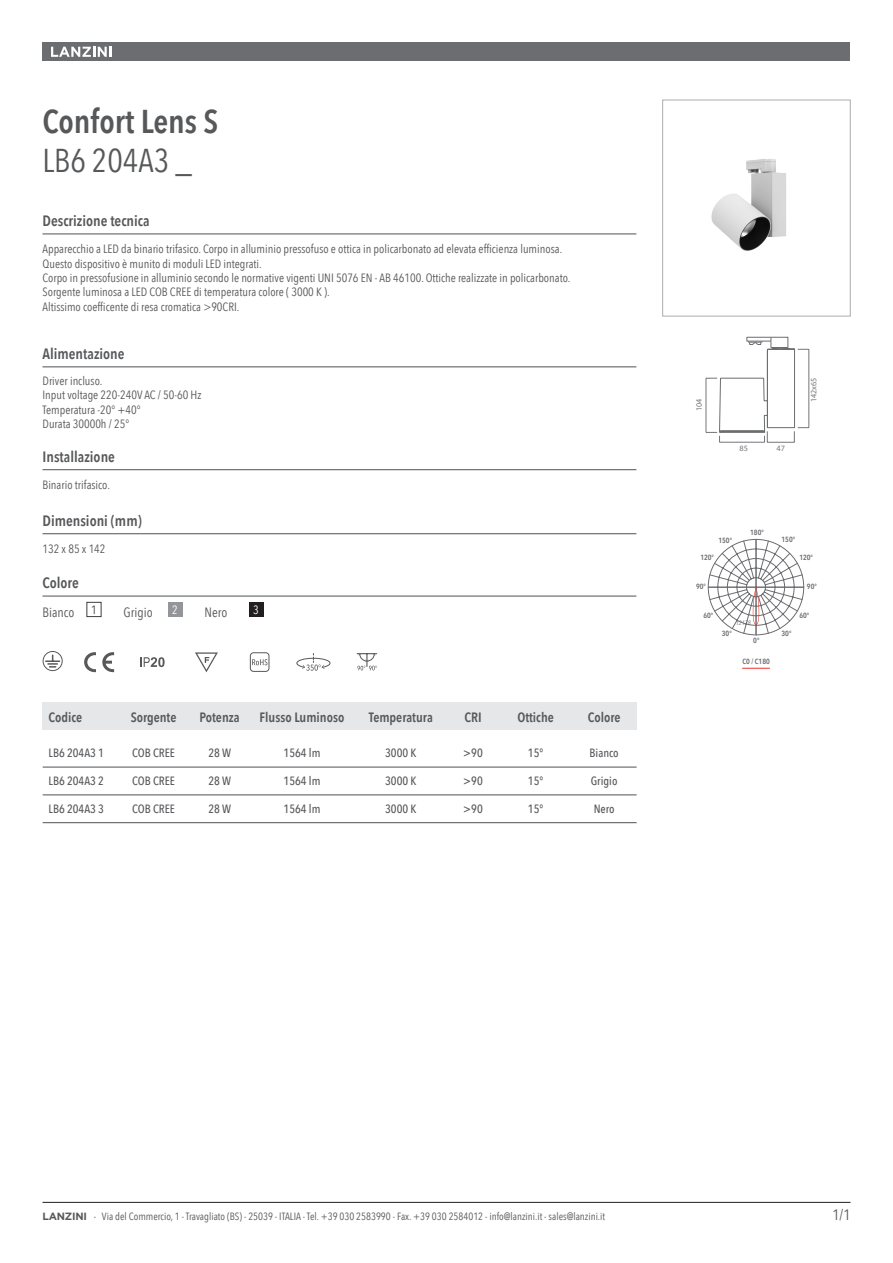
<style>
.page{position:relative;width:893px;height:1263px;background:#fff}
.page>*{position:absolute;margin:0;border:0;box-sizing:border-box;transform-origin:0 0}
.t1{font:600 33px "Avenir Next Condensed";color:#57585a}
.t2{font:33px "Avenir Next Condensed";color:#57585a}
.t3{font:600 15px "Avenir Next Condensed";color:#57585a}
.t4{font:15px "Avenir Next Condensed";color:#57585a}
.t5{font:600 13.5px "Avenir Next Condensed";color:#57585a}
.t6{font:13.5px "Avenir Next Condensed";color:#57585a}
.t7{font:12px/14.4px "Avenir Next Condensed";color:#57585a}
.t8{font:500 12px "Avenir Next Condensed";color:#57585a}
.t9{font:12px "Avenir Next Condensed";color:#fff}
.t10{font:10.5px "Avenir Next Condensed";color:#57585a}
.t11{font:8.25px "Myriad Pro";color:#757679}
.t12{font:8.1px "Myriad Pro";color:#757679}
.t13{font:600 7.5px "Avenir Next Condensed";color:#6c6d70}
.t14{font:italic 6.3px "Avenir Next Condensed";color:#6c6d70}
.s1{font-family:"Gotham";font-weight:700}
</style>
<div class="page">
<div style="left:43px;top:43px;width:807px;height:18px;background:#6c6d70"></div>
<svg style="left:51px;top:47px;width:60px;height:10px"></svg>
<hr style="left:43px;top:1202px;width:807px;height:1px;background:#231f20">
<hr style="left:43px;top:234px;width:593px;height:1px;background:#4f5152">
<hr style="left:43px;top:469px;width:593px;height:1px;background:#4f5152">
<hr style="left:43px;top:533px;width:593px;height:1px;background:#4f5152">
<hr style="left:43px;top:367px;width:593px;height:1px;background:#4f5152">
<hr style="left:43px;top:596px;width:593px;height:1px;background:#4f5152">
<div style="left:87px;top:602px;width:14px;height:15px;border:1px solid #3e3e3f"></div>
<div style="left:168px;top:602px;width:14px;height:15px;background:#939598"></div>
<div style="left:249px;top:602px;width:14px;height:15px;background:#231f20"></div>
<hr style="left:43px;top:767px;width:594px;height:1px;background:#4f5152">
<div style="left:43px;top:702px;width:594px;height:28px;background:#e6e7e9"></div>
<hr style="left:43px;top:795px;width:594px;height:1px;background:#4f5152">
<hr style="left:43px;top:822px;width:594px;height:1px;background:#4f5152">
<hr style="left:809px;top:349px;width:1px;height:79px;background:#757679">
<svg style="left:706px;top:336px;width:103px;height:107px"></svg>
<svg style="left:742px;top:668px;width:27px;height:1px"></svg>
<svg style="left:708px;top:539px;width:96px;height:96px"></svg>
<svg style="left:195px;top:652px;width:23px;height:21px"></svg>
<svg style="left:46px;top:655px;width:14px;height:13px"></svg>
<div style="left:43px;top:651px;width:20px;height:20px;border:1px solid #57585a;border-radius:50%"></div>
<svg style="left:141px;top:657px;width:24px;height:10px"></svg>
<div style="left:250px;top:652px;width:19px;height:20px;border:1px solid #57585a;border-radius:3px"></div>
<svg style="left:252px;top:659px;width:15px;height:6px"></svg>
<svg style="left:102px;top:652px;width:12px;height:20px"></svg>
<svg style="left:84px;top:652px;width:12px;height:20px"></svg>
<svg style="left:296px;top:653px;width:35px;height:18px"></svg>
<svg style="left:357px;top:653px;width:20px;height:17px"></svg>
<img style="left:711px;top:159px;width:75px;height:92px">
<h1 class="t1" style="left:43px;top:100px;width:177px">Confort Lens S</h1>
<h1 class="t2" style="left:43px;top:139px;width:151px">LB6 204A3 _</h1>
<p class="t3" style="left:43px;top:211px;width:109px">Descrizione tecnica</p>
<p class="t7" style="left:43px;top:242px;width:529px">Apparecchio a LED da binario trifasico. Corpo in alluminio pressofuso e ottica in policarbonato ad elevata efficienza luminosa.<br>Questo dispositivo è munito di moduli LED integrati.<br>Corpo in pressofusione in alluminio secondo le normative vigenti UNI 5076 EN - AB 46100. Ottiche realizzate in policarbonato.<br>Sorgente luminosa a LED COB CREE di temperatura colore ( 3000 K ).<br>Altissimo coefficente di resa cromatica &gt;90CRI.</p>
<p class="t3" style="left:43px;top:344px;width:84px">Alimentazione</p>
<p class="t7" style="left:43px;top:374px;width:160px">Driver incluso.<br>Input voltage 220-240V AC / 50-60 Hz<br>Temperatura -20° +40°<br>Durata 30000h / 25°</p>
<p class="t3" style="left:43px;top:447px;width:74px">Installazione</p>
<p class="t7" style="left:43px;top:478px;width:69px">Binario trifasico.</p>
<p class="t3" style="left:43px;top:511px;width:101px">Dimensioni (mm)</p>
<p class="t7" style="left:43px;top:542px;width:65px">132 x 85 x 142</p>
<p class="t3" style="left:43px;top:573px;width:38px">Colore</p>
<p class="t6" style="left:43px;top:603px;width:56px">Bianco <sup>1</sup></p>
<p class="t6" style="left:124px;top:603px;width:31px">Grigio</p>
<p class="t9" style="left:172px;top:602px;width:7px">2</p>
<p class="t6" style="left:205px;top:603px;width:24px">Nero</p>
<p class="t9" style="left:253px;top:602px;width:7px">3</p>
<p class="t5" style="left:49px;top:708px;width:35px">Codice</p>
<p class="t5" style="left:131px;top:708px;width:47px">Sorgente</p>
<p class="t5" style="left:200px;top:708px;width:42px">Potenza</p>
<p class="t5" style="left:260px;top:708px;width:86px">Flusso Luminoso</p>
<p class="t5" style="left:369px;top:708px;width:66px">Temperatura</p>
<p class="t5" style="left:464px;top:708px;width:19px">CRI</p>
<p class="t5" style="left:517px;top:708px;width:38px">Ottiche</p>
<p class="t5" style="left:588px;top:708px;width:34px">Colore</p>
<p class="t8" style="left:49px;top:745px;width:57px">LB6 204A3 1</p>
<p class="t8" style="left:132px;top:745px;width:44px">COB CREE</p>
<p class="t8" style="left:208px;top:745px;width:24px">28 W</p>
<p class="t8" style="left:284px;top:745px;width:38px">1564 lm</p>
<p class="t8" style="left:385px;top:745px;width:33px">3000 K</p>
<p class="t8" style="left:463px;top:745px;width:21px">&gt;90</p>
<p class="t8" style="left:528px;top:745px;width:17px">15°</p>
<p class="t8" style="left:590px;top:745px;width:31px">Bianco</p>
<p class="t8" style="left:49px;top:773px;width:57px">LB6 204A3 2</p>
<p class="t8" style="left:132px;top:773px;width:44px">COB CREE</p>
<p class="t8" style="left:208px;top:773px;width:24px">28 W</p>
<p class="t8" style="left:284px;top:773px;width:38px">1564 lm</p>
<p class="t8" style="left:385px;top:773px;width:33px">3000 K</p>
<p class="t8" style="left:463px;top:773px;width:21px">&gt;90</p>
<p class="t8" style="left:528px;top:773px;width:17px">15°</p>
<p class="t8" style="left:591px;top:773px;width:28px">Grigio</p>
<p class="t8" style="left:49px;top:801px;width:57px">LB6 204A3 3</p>
<p class="t8" style="left:132px;top:801px;width:44px">COB CREE</p>
<p class="t8" style="left:208px;top:801px;width:24px">28 W</p>
<p class="t8" style="left:284px;top:801px;width:38px">1564 lm</p>
<p class="t8" style="left:385px;top:801px;width:33px">3000 K</p>
<p class="t8" style="left:463px;top:801px;width:21px">&gt;90</p>
<p class="t8" style="left:528px;top:801px;width:17px">15°</p>
<p class="t8" style="left:594px;top:801px;width:22px">Nero</p>
<p class="t11" style="left:694px;top:411px;width:14px;rotate:-90deg">104</p>
<p class="t12" style="left:739px;top:443px;width:10px">85</p>
<p class="t12" style="left:776px;top:443px;width:10px">47</p>
<p class="t11" style="left:809px;top:402px;width:26px;rotate:-90deg">142x65</p>
<p class="t13" style="left:718px;top:535px;width:15px">150°</p>
<p class="t13" style="left:750px;top:528px;width:15px">180°</p>
<p class="t13" style="left:781px;top:535px;width:15px">150°</p>
<p class="t13" style="left:700px;top:553px;width:15px">120°</p>
<p class="t13" style="left:696px;top:582px;width:11px">90°</p>
<p class="t13" style="left:703px;top:610px;width:11px">60°</p>
<p class="t14" style="left:736px;top:618px;width:16px">12178</p>
<p class="t13" style="left:743px;top:656px;width:29px">C0 / C180</p>
<p class="t13" style="left:722px;top:628px;width:11px">30°</p>
<p class="t13" style="left:753px;top:635px;width:8px">0°</p>
<p class="t13" style="left:781px;top:628px;width:11px">30°</p>
<p class="t13" style="left:799px;top:553px;width:15px">120°</p>
<p class="t13" style="left:807px;top:581px;width:11px">90°</p>
<p class="t13" style="left:799px;top:611px;width:11px">60°</p>
<p class="t10" style="left:43px;top:1210px;width:564px"><span class="s1">LANZINI</span> - Via del Commercio, 1 - Travagliato (BS) - 25039 - ITALIA - Tel. +39 030 2583990 - Fax. +39 030 2584012 - info@lanzini.it - sales@lanzini.it</p>
<p class="t4" style="left:832px;top:1205px;width:19px">1/1</p>
</div>
